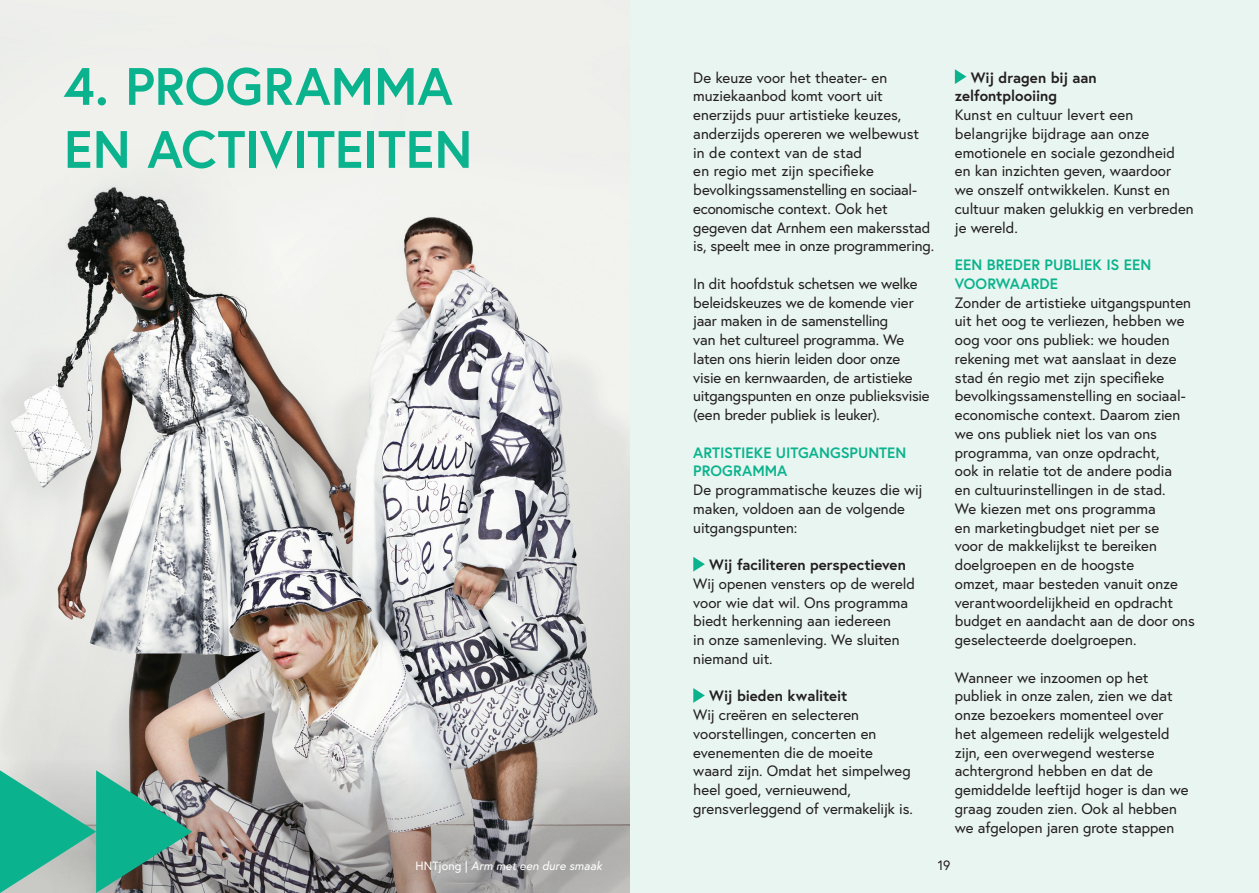
<style>
.page{position:relative;width:1259px;height:893px;background:#e9f5f0}
.page>*{position:absolute;margin:0;border:0;box-sizing:border-box;transform-origin:0 0}
.Leestekst{font:700 52.5px/63px "Europa";letter-spacing:-.005em;color:#0ab38d}
.Leestekst-2{font:15px/18.8px "Europa";letter-spacing:-.005em;color:#231f20}
.Leestekst-3{font:700 15px/18.8px "Europa";color:#0ab38d}
.t1{font:13.5px "Europa";color:#231f20}
.Leestekst-4{font:italic 12px "Europa";letter-spacing:.005em;color:#fff}
.s1{font-weight:700}
.s2{font-style:normal}
</style>
<div class="page">
<img style="left:0;top:181px;width:629px;height:712px">
<svg style="left:693px;top:557px;width:12px;height:15px"></svg>
<svg style="left:693px;top:688px;width:12px;height:15px"></svg>
<svg style="left:0;top:770px;width:192px;height:123px;background:#5bae9a"></svg>
<svg style="left:955px;top:69px;width:11px;height:15px"></svg>
<p class="Leestekst" style="left:64px;top:53px;width:410px">4. PROGRAMMA<br>EN ACTIVITEITEN</p>
<p class="Leestekst-2" style="left:693px;top:68px;width:242px">De keuze voor het theater- en muziekaanbod komt voort uit enerzijds puur artistieke keuzes, anderzijds opereren we welbewust in de context van de stad<br>en regio met zijn specifieke bevolkingssamenstelling en sociaal&shy;economische context. Ook het gegeven dat Arnhem een makersstad is, speelt mee in onze programmering.</p>
<p class="Leestekst-2" style="left:693px;top:274px;width:238px">In dit hoofdstuk schetsen we welke beleidskeuzes we de komende vier jaar maken in de samenstelling<br>van het cultureel programma. We laten ons hierin leiden door onze visie en kernwaarden, de artistieke uitgangspunten en onze publieksvisie (een breder publiek is leuker).</p>
<p class="Leestekst-3" style="left:693px;top:442px;width:215px">ARTISTIEKE UITGANGSPUNTEN<br>PROGRAMMA</p>
<p class="Leestekst-2" style="left:693px;top:480px;width:230px">De programmatische keuzes die wij maken, voldoen aan de volgende uitgangspunten:</p>
<p class="Leestekst-2" style="left:693px;top:555px;width:223px;text-indent:16px"><span class="s1">Wij faciliteren perspectieven<br></span>Wij openen vensters op de wereld voor wie dat wil. Ons programma biedt herkenning aan iedereen<br>in onze samenleving. We sluiten niemand uit.</p>
<p class="Leestekst-2" style="left:693px;top:686px;width:185px;text-indent:16px"><span class="s1">Wij bieden kwaliteit<br></span>Wij creëren en selecteren voorstellingen, concerten en evenementen die de moeite</p>
<p class="Leestekst-2" style="left:693px;top:761px;width:221px">waard zijn. Omdat het simpelweg heel goed, vernieuwend, grensverleggend of vermakelijk is.</p>
<p class="Leestekst-2" style="left:955px;top:68px;width:240px;text-indent:16px"><span class="s1">Wij dragen bij aan zelfontplooiing<br></span>Kunst en cultuur levert een belangrijke bijdrage aan onze emotionele en sociale gezondheid en kan inzichten geven, waardoor we onszelf ontwikkelen. Kunst en cultuur maken gelukkig en verbreden je wereld.</p>
<p class="Leestekst-3" style="left:955px;top:255px;width:198px">EEN BREDER PUBLIEK IS EEN<br>VOORWAARDE</p>
<p class="Leestekst-2" style="left:955px;top:293px;width:241px">Zonder de artistieke uitgangspunten uit het oog te verliezen, hebben we oog voor ons publiek: we houden rekening met wat aanslaat in deze stad én regio met zijn specifieke bevolkingssamenstelling en sociaal&shy;economische context. Daarom zien we ons publiek niet los van ons programma, van onze opdracht,<br>ook in relatie tot de andere podia<br>en cultuurinstellingen in de stad.<br>We kiezen met ons programma<br>en marketingbudget niet per se<br>voor de makkelijkst te bereiken doelgroepen en de hoogste<br>omzet, maar besteden vanuit onze verantwoordelijkheid en opdracht budget en aandacht aan de door ons geselecteerde doelgroepen.</p>
<p class="Leestekst-2" style="left:955px;top:668px;width:235px">Wanneer we inzoomen op het publiek in onze zalen, zien we dat onze bezoekers momenteel over het algemeen redelijk welgesteld zijn, een overwegend westerse achtergrond hebben en dat de gemiddelde leeftijd hoger is dan we graag zouden zien. Ook al hebben we afgelopen jaren grote stappen</p>
<p class="Leestekst-4" style="left:415px;top:858px;width:188px"><span class="s2">HNTjong |</span> Arm met een dure smaak</p>
<p class="t1" style="left:938px;top:857px;width:14px">19</p>
</div>
